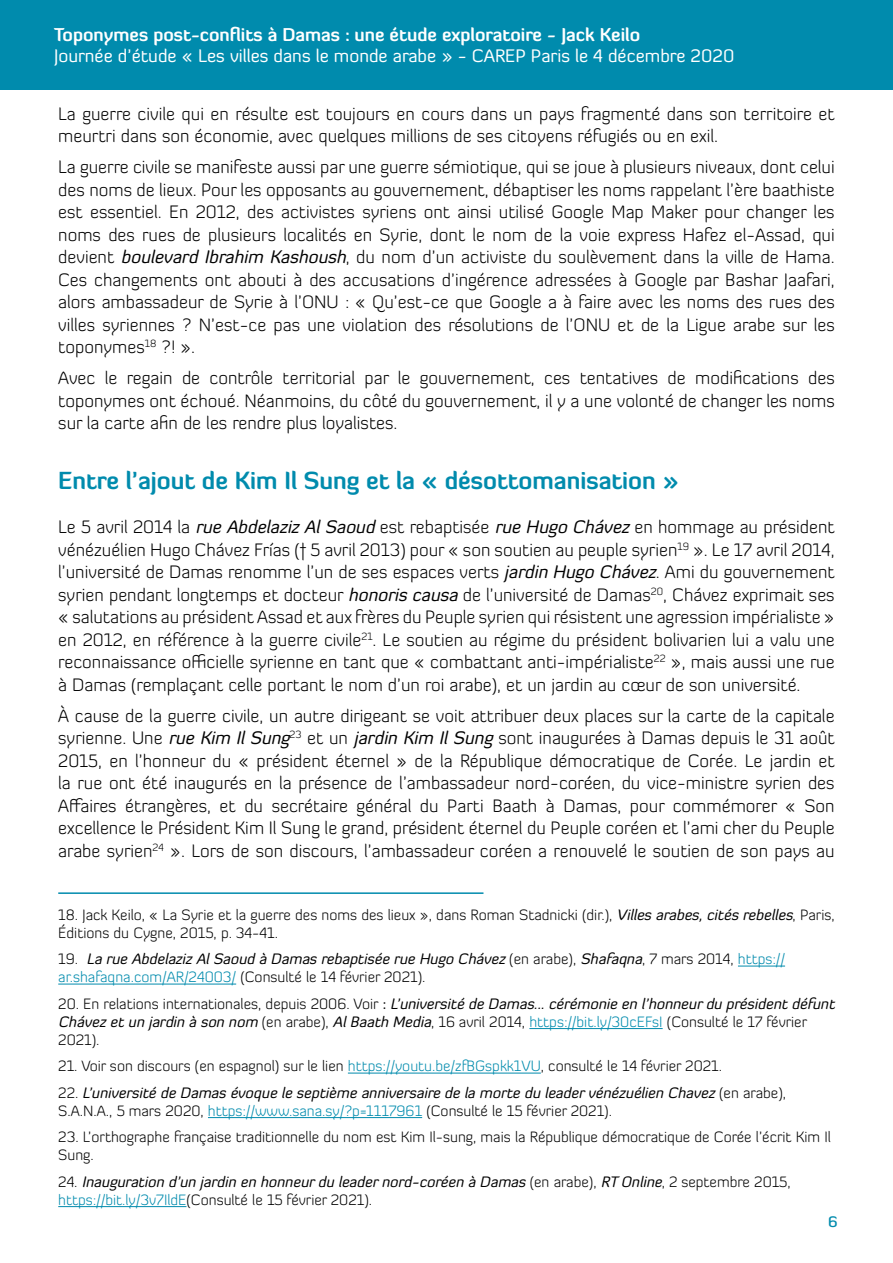
<style>
.page{position:relative;width:893px;height:1263px;background:#fff}
.page>*{position:absolute;margin:0;border:0;box-sizing:border-box;transform-origin:0 0}
.t1{font:700 24px "Diavlo";color:#008bad}
.t2{font:300 18px/22.5px "Diavlo";color:#000;text-align:justify}
.t3{font:18px "Diavlo";color:#fff}
.t4{font:700 18px "Diavlo";color:#fff}
.t5{font:300 15px/18px "Diavlo";color:#000}
.t6{font:italic 15px/18px "Diavlo";color:#000}
.t7{font:500 15px "Diavlo";color:#008bad}
.s1{font-weight:400;font-style:italic}
.s2{font-weight:300;font-style:normal}
.s3{font-weight:300;font-style:normal;color:#008bad}
.s4{font-family:"Times New Roman";font-weight:400}
.s5{color:#008bad}
</style>
<div class="page">
<div style="left:0;top:0;width:893px;height:89px;background:#008bad"></div>
<hr style="left:58px;top:892px;width:425px;height:2px;background:#008bad">
<hr style="left:738px;top:966px;width:47px;height:1px;background:#008bad">
<hr style="left:58px;top:984px;width:178px;height:1px;background:#008bad">
<hr style="left:529px;top:1028px;width:134px;height:1px;background:#008bad">
<hr style="left:348px;top:1073px;width:193px;height:1px;background:#008bad">
<hr style="left:208px;top:1117px;width:214px;height:1px;background:#008bad">
<hr style="left:58px;top:1206px;width:128px;height:1px;background:#008bad">
<p class="t4" style="left:54px;top:23px;width:588px">Toponymes post-conflits à Damas : une étude exploratoire - Jack Keilo</p>
<p class="t3" style="left:54px;top:45px;width:682px">Journée d’étude « Les villes dans le monde arabe » - CAREP Paris le 4 décembre 2020</p>
<p class="t2" style="left:58px;top:102px;width:778px">La guerre civile qui en résulte est toujours en cours dans un pays fragmenté dans son territoire et meurtri dans son économie, avec quelques millions de ses citoyens réfugiés ou en exil.</p>
<p class="t2" style="left:58px;top:156px;width:778px">La guerre civile se manifeste aussi par une guerre sémiotique, qui se joue à plusieurs niveaux, dont celui des noms de lieux. Pour les opposants au gouvernement, débaptiser les noms rappelant l’ère baathiste est essentiel. En 2012, des activistes syriens ont ainsi utilisé Google Map Maker pour changer les noms des rues de plusieurs localités en Syrie, dont le nom de la voie express Hafez el-Assad, qui devient <span class="s1">boulevard Ibrahim Kashoush</span>, du nom d’un activiste du soulèvement dans la ville de Hama.<br>Ces changements ont abouti à des accusations d’ingérence adressées à Google par Bashar Jaafari, alors ambassadeur de Syrie à l’ONU : « Qu’est-ce que Google a à faire avec les noms des rues des villes syriennes ? N’est-ce pas une violation des résolutions de l’ONU et de la Ligue arabe sur les toponymes<sup>18</sup> ?! ».</p>
<p class="t2" style="left:58px;top:367px;width:778px">Avec le regain de contrôle territorial par le gouvernement, ces tentatives de modifications des toponymes ont échoué. Néanmoins, du côté du gouvernement, il y a une volonté de changer les noms sur la carte afin de les rendre plus loyalistes.</p>
<h1 class="t1" style="left:58px;top:465px;width:622px">Entre l’ajout de Kim Il Sung et la « désottomanisation »</h1>
<p class="t2" style="left:58px;top:515px;width:778px">Le 5 avril 2014 la <span class="s1">rue AbdelazizAlSaoud</span> est rebaptisée <span class="s1">rue Hugo Chávez</span>en hommage au président vénézuélien Hugo Chávez Frías († 5 avril 2013) pour « son soutien au peuple syrien<sup>19</sup> ». Le 17 avril 2014, l’université de Damas renomme l’un de ses espaces verts <span class="s1">jardin Hugo Chávez</span>. Ami du gouvernement syrien pendant longtemps et docteur <span class="s1">honoris causa</span> de l’université de Damas<sup>20</sup>, Chávez exprimait ses « salutations au président Assad et aux frères du Peuple syrien qui résistent une agression impérialiste » en 2012, en référence à la guerre civile<sup>21</sup>. Le soutien au régime du président bolivarien lui a valu une reconnaissance officielle syrienne en tant que « combattant anti-impérialiste<sup>22</sup> », mais aussi une rue à Damas (remplaçant celle portant le nom d’un roi arabe), et un jardin au cœur de son université.</p>
<p class="t2" style="left:58px;top:704px;width:778px">À cause de la guerre civile, un autre dirigeant se voit attribuer deux places sur la carte de la capitale syrienne. Une <span class="s1">rue Kim IlSung</span><sup>23</sup> et un <span class="s1">jardin Kim IlSung</span> sont inaugurées à Damas depuis le 31 août 2015, en l’honneur du « président éternel » de la République démocratique de Corée. Le jardin et la rue ont été inaugurés en la présence de l’ambassadeur nord-coréen, du vice-ministre syrien des Affaires étrangères, et du secrétaire général du Parti Baath à Damas, pour commémorer « Son excellence le Président Kim Il Sung le grand, président éternel du Peuple coréen et l’ami cher du Peuple arabe syrien<sup>24</sup> ». Lors de son discours, l’ambassadeur coréen a renouvelé le soutien de son pays au</p>
<p class="t5" style="left:58px;top:905px;width:778px">18. Jack Keilo, « La Syrie et la guerre des noms des lieux », dans Roman Stadnicki (dir.), <span class="s1">Villes arabes,cités rebelles</span>, Paris,<br>Éditions du Cygne, 2015, p. 34-41.</p>
<p class="t6" style="left:58px;top:950px;width:728px"><span class="s2">1 9 .</span> La rue AbdelazizAlSaoud à Damasrebaptisée rue Hugo Chávez<span class="s2">( e n a ra b e ) ,</span> Shafaqna<span class="s2">, 7 m a rs 2 0 14 ,</span> <span class="s3">h t t p s : // ar.shafaqna.com/AR/24003/</span> <span class="s2">(Consulté le 14 février 2021).</span></p>
<p class="t5" style="left:58px;top:994px;width:782px">2 0 . E n re l a t i o n s i n t e r n a t i o n a l e s , d e p u i s 2 0 0 6 . Vo i r <span class="s4">:</span> <span class="s1">L’université de Damas...cérémonie en l’honneurdu présidentdéfunt<br>Chávezetun jardin à son nom</span> (en arabe), <span class="s1">AlBaath Media</span>, 16 avril 2014, <span class="s5">https://bit.ly/30cEFsI</span> (Consulté le 17 février<br>2021).</p>
<p class="t6" style="left:58px;top:1052px;width:729px;line-height:26.5px"><span class="s2">21. Voir son discours (en espagnol) sur le lien</span> <span class="s3">https://youtu.be/zfBGspkk1VU</span><span class="s2">, consulté le 14 février 2021.<br>2 2 .</span> L’université de Damas évoque le septième anniversaire de la morte du leadervénézuélien Chavez<span class="s2">( e n a r a b e ) ,</span></p>
<p class="t5" style="left:58px;top:1101px;width:555px">S.A.N.A., 5 mars 2020, <span class="s5">https://www.sana.sy/?p=1117961</span> (Consulté le 15 février 2021).</p>
<p class="t5" style="left:58px;top:1128px;width:774px">23. L’orthographe française traditionnelle du nom est Kim Il-sung, mais la République démocratique de Corée l’écrit Kim Il<br>Sung.</p>
<p class="t6" style="left:58px;top:1172px;width:734px"><span class="s2">2 4 .</span> Inauguration d’un jardin en honneurdu leadernord-coréen à Damas <span class="s2">( e n a ra b e ) ,</span> RTOnline<span class="s2">, 2 s e p t e m b re 2 0 1 5 , </span><span class="s3">https://bit.ly/3v7IldE</span><span class="s2">(Consulté le 15 février 2021).</span></p>
<p class="t7" style="left:828px;top:1212px;width:11px">6</p>
</div>
